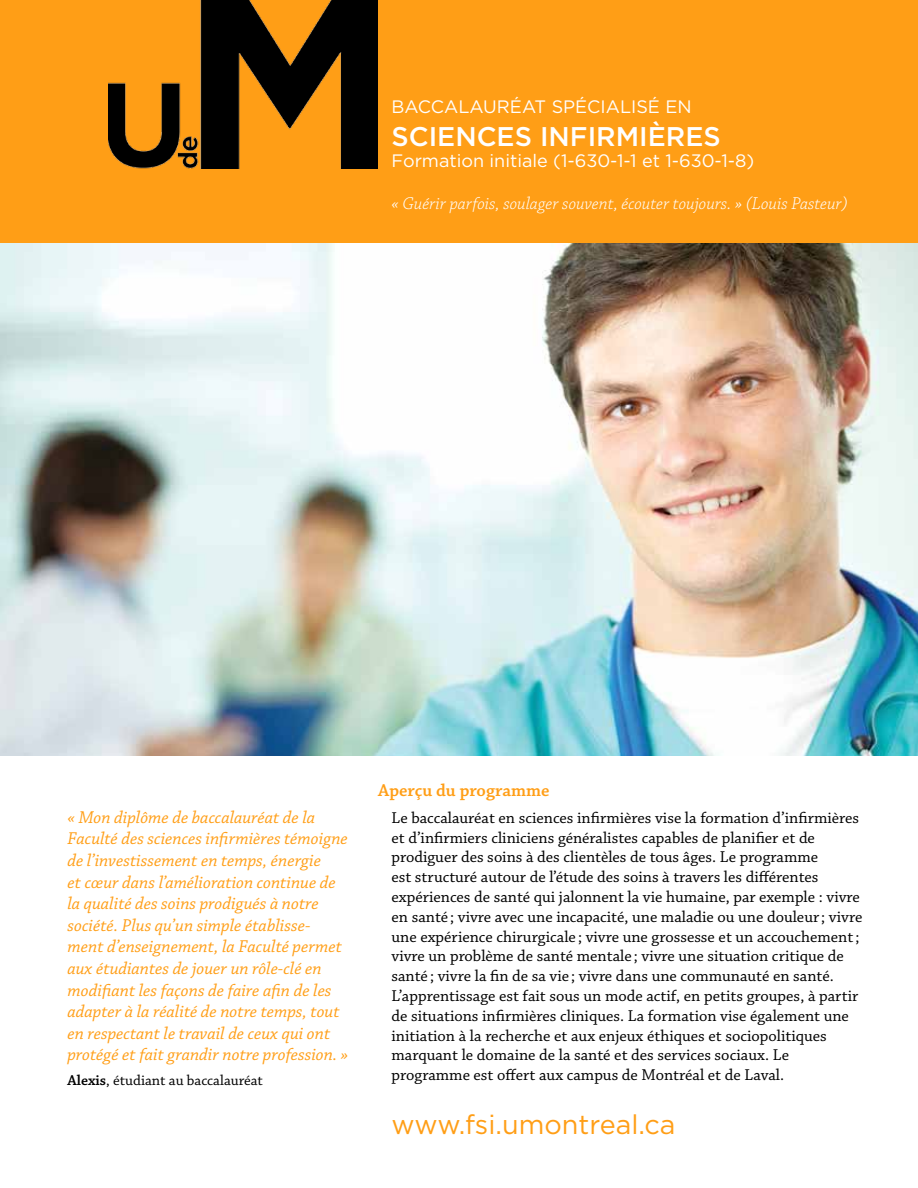
<style>
.page{position:relative;width:918px;height:1188px;background:#fff}
.page>*{position:absolute;margin:0;border:0;box-sizing:border-box;transform-origin:0 0}
.t1{font:27px "Gotham";color:#ff9e16}
.t2{font:500 27px "Gotham";color:#fff}
.t3{font:italic 18px/21.6px "Chaparral Pro";color:#ff9e16}
.t4{font:18px "Gotham";color:#fff}
.t5{font:italic 300 18px "Chaparral Pro";color:#fff}
.t6{font:600 18px "Chaparral Pro";color:#ff9e16}
.t7{font:16.5px/19.8px "Chaparral Pro";color:#000}
.t8{font:15px "Chaparral Pro";color:#000}
.s1{font-weight:600}
</style>
<div class="page">
<div style="left:0;top:0;width:918px;height:243px;background:#ff9e16"></div>
<img style="left:0;top:243px;width:918px;height:513px">
<img style="left:108px;top:0;width:270px;height:168px">
<p class="t4" style="left:392px;top:97px;width:302px">BACCALAURÉAT SPÉCIALISÉ EN</p>
<h1 class="t2" style="left:392px;top:121px;width:331px">SCIENCES INFIRMIÈRES</h1>
<p class="t4" style="left:392px;top:151px;width:364px">Formation initiale (1-630-1-1 et 1-630-1-8)</p>
<p class="t5" style="left:392px;top:194px;width:458px">« Guérir parfois, soulager souvent, écouter toujours. » (Louis Pasteur)</p>
<p class="t3" style="left:67px;top:807px;width:282px">« Mon diplôme de baccalauréat de la Faculté des sciences infirmières témoigne de l’investissement en temps, énergie<br>et cœur dans l’amélioration continue de la qualité des soins prodigués à notre société. Plus qu’un simple établisse&shy;ment d’enseignement, la Faculté permet aux étudiantes de jouer un rôle-clé en modifiant les façons de faire afin de les adapter à la réalité de notre temps, tout en respectant le travail de ceux qui ont protégé et fait grandir notre profession. »</p>
<p class="t8" style="left:67px;top:1072px;width:197px"><span class="s1">Alexis</span>, étudiant au baccalauréat</p>
<p class="t6" style="left:378px;top:780px;width:173px">Aperçu du programme</p>
<p class="t7" style="left:392px;top:808px;width:472px">Le baccalauréat en sciences infirmières vise la formation d’infirmières et d’infirmiers cliniciens généralistes capables de planifier et de prodiguer des soins à des clientèles de tous âges. Le programme<br>est structuré autour de l’étude des soins à travers les différentes expériences de santé qui jalonnent la vie humaine, par exemple : vivre en santé ; vivre avec une incapacité, une maladie ou une douleur; vivre une expérience chirurgicale ; vivre une grossesse et un accouchement; vivre un problème de santé mentale ; vivre une situation critique de santé ; vivre la fin de sa vie ; vivre dans une communauté en santé.<br>L’apprentissage est fait sous un mode actif, en petits groupes, à partir de situations infirmières cliniques. La formation vise également une initiation à la recherche et aux enjeux éthiques et sociopolitiques marquant le domaine de la santé et des services sociaux. Le programme est offert aux campus de Montréal et de Laval.</p>
<h1 class="t1" style="left:392px;top:1110px;width:286px">www.fsi.umontreal.ca</h1>
</div>
